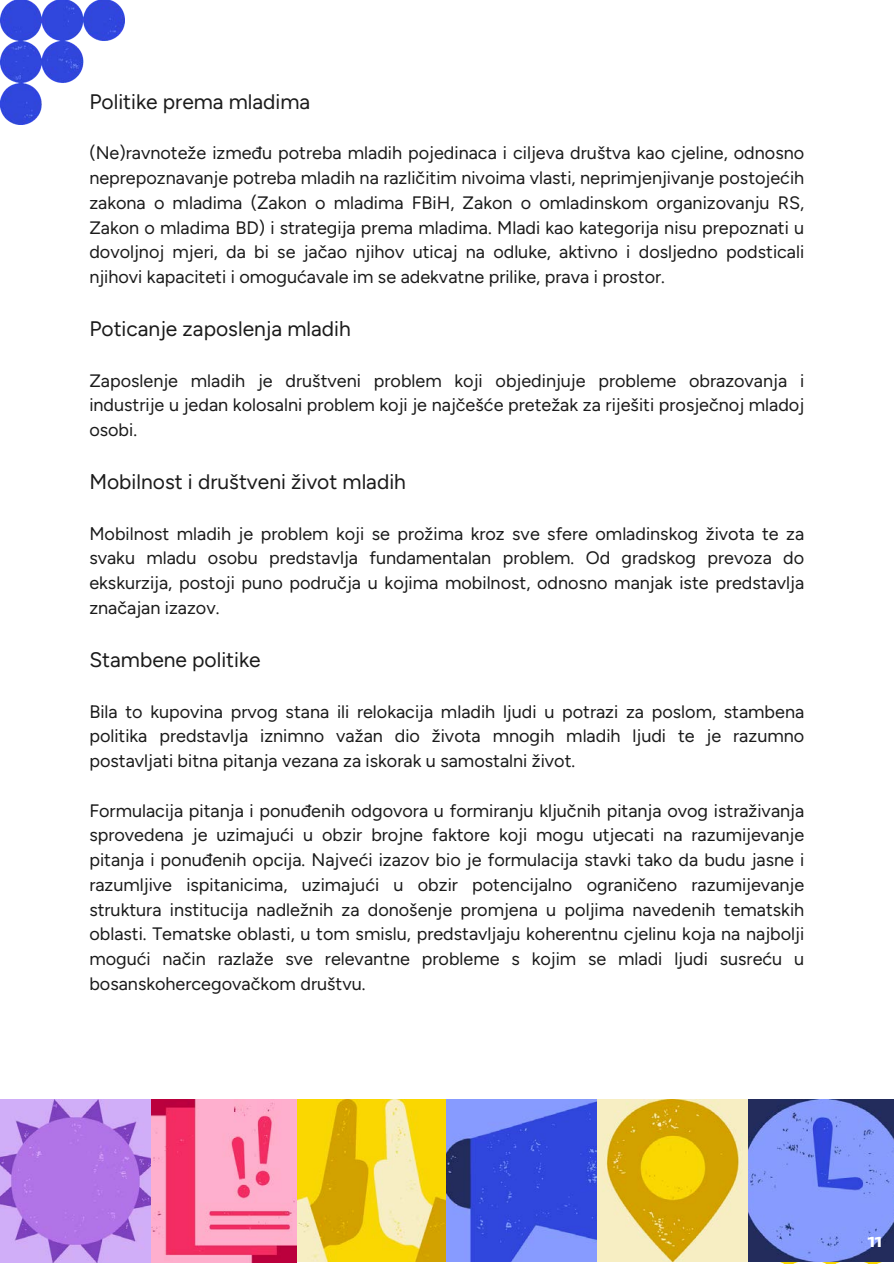
<style>
.page{position:relative;width:894px;height:1264px;background:#fff}
.page>*{position:absolute;margin:0;border:0;box-sizing:border-box;transform-origin:0 0}
.t1{font:21px "Figtree";color:#1b1b1b}
.t2{font:18px/24.8px "Figtree";color:#1b1b1b;text-align:justify}
.t3{font:700 13.5px "Unbounded";color:#fff}
</style>
<div class="page">
<img style="left:0;top:0;width:125px;height:124px">
<img style="left:0;top:1099px;width:893px;height:163px">
<p class="t1" style="left:89px;top:89px;width:222px">Politike prema mladima</p>
<p class="t2" style="left:89px;top:141px;width:716px">(Ne)ravnoteže između potreba mladih pojedinaca i ciljeva društva kao cjeline, odnosno neprepoznavanje potreba mladih na različitim nivoima vlasti, neprimjenjivanje postojećih zakona o mladima (Zakon o mladima FBiH, Zakon o omladinskom organizovanju RS, Zakon o mladima BD) i strategija prema mladima. Mladi kao kategorija nisu prepoznati u dovoljnoj mjeri, da bi se jačao njihov uticaj na odluke, aktivno i dosljedno podsticali njihovi kapaciteti i omogućavale im se adekvatne prilike, prava i prostor.</p>
<p class="t1" style="left:89px;top:316px;width:263px">Poticanje zaposlenja mladih</p>
<p class="t2" style="left:89px;top:368px;width:716px">Zaposlenje mladih je društveni problem koji objedinjuje probleme obrazovanja i industrije u jedan kolosalni problem koji je najčešće pretežak za riješiti prosječnoj mladoj osobi.</p>
<p class="t1" style="left:89px;top:469px;width:318px">Mobilnost i društveni život mladih</p>
<p class="t2" style="left:89px;top:521px;width:716px">Mobilnost mladih je problem koji se prožima kroz sve sfere omladinskog života te za svaku mladu osobu predstavlja fundamentalan problem. Od gradskog prevoza do ekskurzija, postoji puno područja u kojima mobilnost, odnosno manjak iste predstavlja značajan izazov.</p>
<p class="t1" style="left:89px;top:647px;width:173px">Stambene politike</p>
<p class="t2" style="left:89px;top:699px;width:716px">Bila to kupovina prvog stana ili relokacija mladih ljudi u potrazi za poslom, stambena politika predstavlja iznimno važan dio života mnogih mladih ljudi te je razumno postavljati bitna pitanja vezana za iskorak u samostalni život.</p>
<p class="t2" style="left:89px;top:798px;width:716px">Formulacija pitanja i ponuđenih odgovora u formiranju ključnih pitanja ovog istraživanja sprovedena je uzimajući u obzir brojne faktore koji mogu utjecati na razumijevanje pitanja i ponuđenih opcija. Najveći izazov bio je formulacija stavki tako da budu jasne i razumljive ispitanicima, uzimajući u obzir potencijalno ograničeno razumijevanje struktura institucija nadležnih za donošenje promjena u poljima navedenih tematskih oblasti. Tematske oblasti, u tom smislu, predstavljaju koherentnu cjelinu koja na najbolji mogući način razlaže sve relevantne probleme s kojim se mladi ljudi susreću u bosanskohercegovačkom društvu.</p>
<p class="t3" style="left:867px;top:1233px;width:16px">11</p>
</div>
